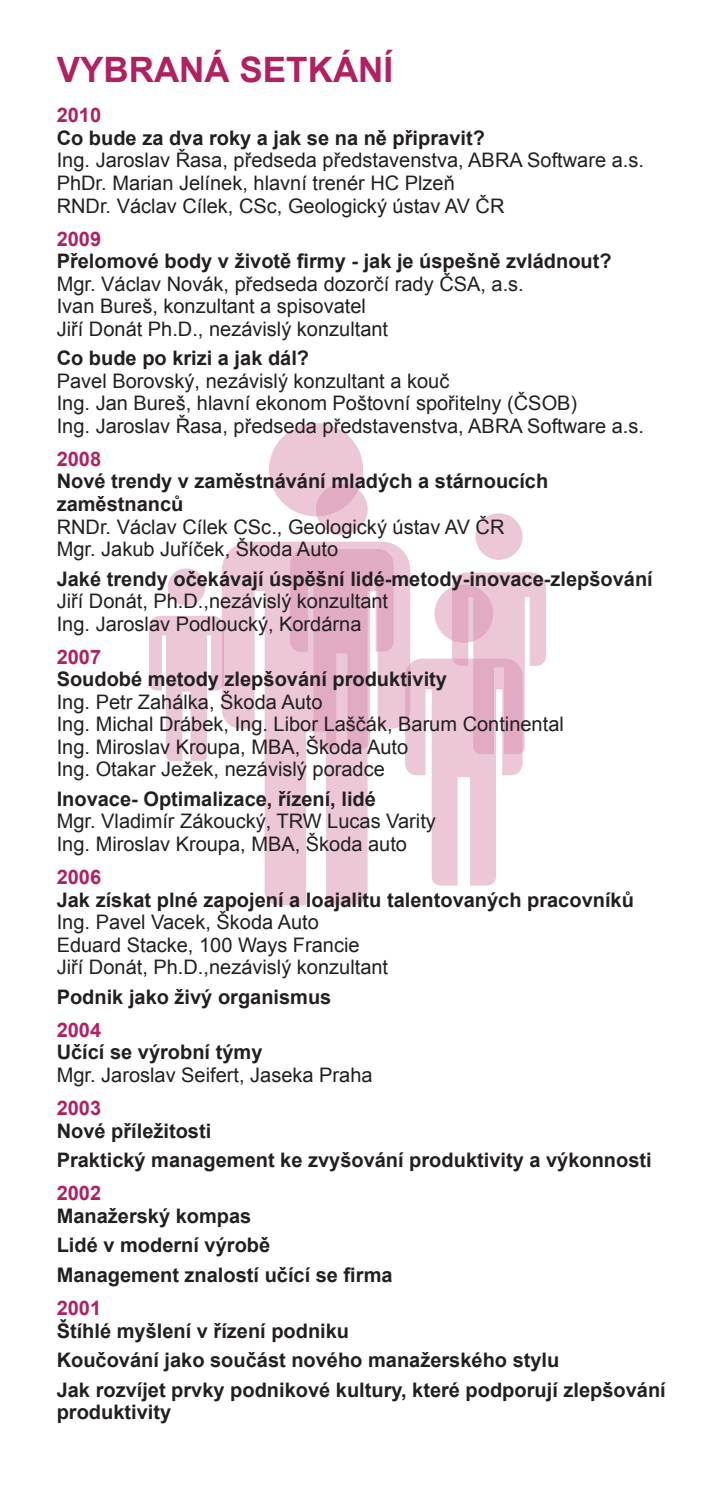
<style>
.page{position:relative;width:702px;height:1489px;background:#fff}
.page>*{position:absolute;margin:0;border:0;box-sizing:border-box;transform-origin:0 0}
.t1{font:700 35px "Arial";color:#b12062}
.t2{font:20px/22.5px "Arial";color:#231f20}
.t3{font:700 20px/29.5px "Arial";color:#231f20}
.t4{font:700 20px "Arial";color:#b12062}
</style>
<div class="page">
<svg style="left:222px;top:423px;width:183px;height:482px;fill:#ebc7d8"></svg>
<svg style="left:149px;top:568px;width:75px;height:193px"></svg>
<svg style="left:290px;top:483px;width:103px;height:265px"></svg>
<svg style="left:405px;top:513px;width:141px;height:372px"></svg>
<h1 class="t1" style="left:57px;top:47px;width:231px">Vybraná setkán</h1>
<h1 class="t1" style="left:383px;top:47px;width:11px">í</h1>
<p class="t4" style="left:57px;top:102px;width:46px">2010</p>
<p class="t3" style="left:57px;top:124px;width:429px">Co bude za dva roky a jak se na ně připravit?</p>
<p class="t2" style="left:57px;top:149px;width:588px">Ing. Jaroslav Řasa, předseda představenstva, ABRA Software a.s.<br>PhDr. Marian Jelínek, hlavní trenér HC Plzeň<br>RNDr. Václav Cílek, CSc, Geologický ústav AV ČR</p>
<p class="t4" style="left:57px;top:225px;width:46px">2009</p>
<p class="t3" style="left:57px;top:247px;width:556px">Přelomové body v životě firmy - jak je úspešně zvládnout?</p>
<p class="t2" style="left:57px;top:272px;width:468px">Mgr. Václav Novák, předseda dozorčí rady ČSA, a.s.<br>Ivan Bureš, konzultant a spisovatel<br>Jiří Donát Ph.D., nezávislý konzultant</p>
<p class="t3" style="left:57px;top:344px;width:254px">Co bude po krizi a jak dál?</p>
<p class="t2" style="left:57px;top:370px;width:588px">Pavel Borovský, nezávislý konzultant a kouč<br>Ing. Jan Bureš, hlavní ekonom Poštovní spořitelny (ČSOB)<br>Ing. Jaroslav Řasa, předseda představenstva, ABRA Software a.s.</p>
<p class="t4" style="left:57px;top:446px;width:46px">2008</p>
<p class="t3" style="left:57px;top:471px;width:493px;line-height:22.5px">Nové trendy v zaměstnávání mladých a stárnoucích zaměstnanců</p>
<p class="t2" style="left:57px;top:515px;width:449px">RNDr. Václav Cílek CSc., Geologický ústav AV ČR<br>Mgr. Jakub Juříček, Škoda Auto</p>
<p class="t3" style="left:57px;top:564px;width:597px">Jaké trendy očekávají úspěšní lidé-metody-inovace-zlepšování</p>
<p class="t2" style="left:57px;top:590px;width:333px">Jiří Donát, Ph.D.,nezávislý konzultant<br>Ing. Jaroslav Podloucký, Kordárna</p>
<p class="t4" style="left:57px;top:643px;width:46px">2007</p>
<p class="t3" style="left:57px;top:665px;width:392px">Soudobé metody zlepšování produktivity</p>
<p class="t2" style="left:57px;top:690px;width:508px">Ing. Petr Zahálka, Škoda Auto<br>Ing. Michal Drábek, Ing. Libor Laščák, Barum Continental Ing. Miroslav Kroupa, MBA, Škoda Auto<br>Ing. Otakar Ježek, nezávislý poradce</p>
<p class="t3" style="left:57px;top:784px;width:321px">Inovace- Optimalizace, řízení, lidé</p>
<p class="t2" style="left:57px;top:810px;width:380px">Mgr. Vladimír Zákoucký, TRW Lucas Varity<br>Ing. Miroslav Kroupa, MBA, Škoda auto</p>
<p class="t4" style="left:57px;top:863px;width:46px">2006</p>
<p class="t3" style="left:57px;top:885px;width:578px">Jak získat plné zapojení a loajalitu talentovaných pracovníků</p>
<p class="t2" style="left:57px;top:911px;width:333px">Ing. Pavel Vacek, Škoda Auto<br>Eduard Stacke, 100 Ways Francie<br>Jiří Donát, Ph.D.,nezávislý konzultant</p>
<p class="t3" style="left:57px;top:982px;width:276px">Podnik jako živý organismus</p>
<p class="t4" style="left:57px;top:1016px;width:46px">2004</p>
<p class="t3" style="left:57px;top:1038px;width:207px">Učící se výrobní týmy</p>
<p class="t2" style="left:57px;top:1063px;width:317px">Mgr. Jaroslav Seifert, Jaseka Praha</p>
<p class="t4" style="left:57px;top:1094px;width:46px">2003</p>
<p class="t3" style="left:57px;top:1116px;width:596px">Nové příležitosti<br>Praktický management ke zvyšování produktivity a výkonnosti</p>
<p class="t4" style="left:57px;top:1180px;width:46px">2002</p>
<p class="t3" style="left:57px;top:1201px;width:337px">Manažerský kompas<br>Lidé v moderní výrobě<br>Management znalostí učící se firma</p>
<p class="t4" style="left:57px;top:1294px;width:46px">2001</p>
<p class="t3" style="left:57px;top:1316px;width:610px">Štíhlé myšlení v řízení podniku<br>Koučování jako součást nového manažerského stylu<br>Jak rozvíjet prvky podnikové kultury, které podporují zlepšování</p>
<p class="t3" style="left:57px;top:1398px;width:116px">produktivity</p>
</div>
